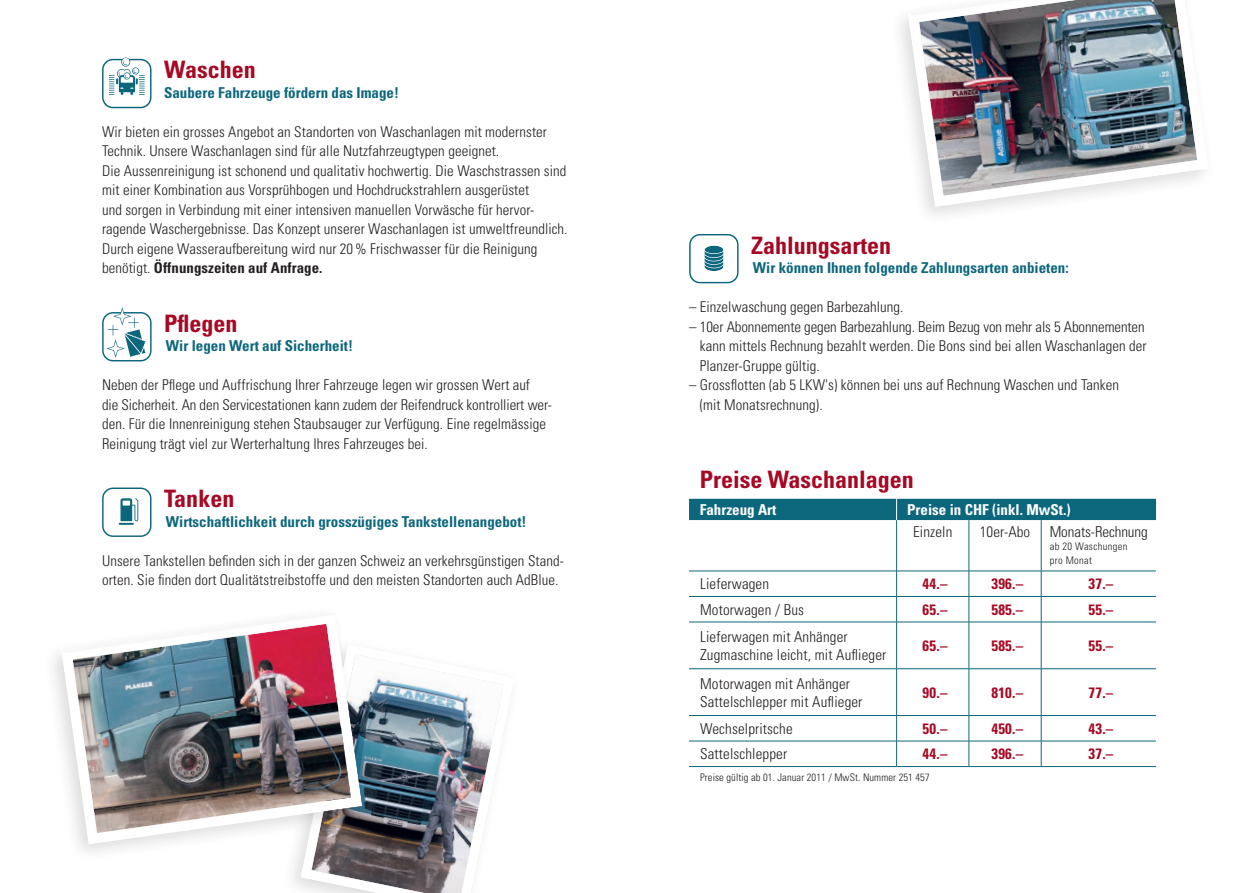
<style>
.page{position:relative;width:1259px;height:893px;background:#fff}
.page>*{position:absolute;margin:0;border:0;box-sizing:border-box;transform-origin:0 0}
._03__Titel_Grundtext{font:700 condensed 24px "Univers LT Std";color:#a70824}
._03_Titel_Grundtext{font:700 condensed 24px "Univers LT Std";color:#a70824}
._05__Tabelle_Werte{font:300 condensed 15px "Univers LT Std";letter-spacing:.01em;color:#231f20}
._03_Untertitel_Grund{font:700 condensed 15px "Univers LT Std";color:#0d677c}
._05_Tabelle_Auszeich{font:700 condensed 15px "Univers LT Std";letter-spacing:.02em;color:#a70824}
._05__Tabelle_Kategor{font:700 condensed 15px "Univers LT Std";color:#fff}
._03_Grundtext{font:300 condensed 14.85px/19.5px "Univers LT Std";letter-spacing:.005em;color:#231f20}
._05__Tabelle_Zusatza{font:300 condensed 10.5px "Univers LT Std";letter-spacing:.01em;color:#231f20}
._05__Tabelle_Zusatza-2{font:300 condensed 10.5px "Univers LT Std";letter-spacing:.03em;color:#231f20}
.s1{font-weight:700}
</style>
<div class="page">
<img style="left:299px;top:657px;width:204px;height:236px">
<img style="left:906px;top:0;width:298px;height:209px">
<div style="left:42px;top:605px;width:327px;height:259px;background:#231f20;opacity:.15"></div>
<img style="left:60px;top:612px;width:302px;height:233px">
<hr style="left:896px;top:520px;width:1px;height:51px;background:#0d677c">
<hr style="left:968px;top:520px;width:1px;height:51px;background:#0d677c">
<hr style="left:1041px;top:520px;width:1px;height:51px;background:#0d677c">
<hr style="left:689px;top:596px;width:207px;height:1px;background:#0d677c">
<hr style="left:896px;top:596px;width:73px;height:1px;background:#0d677c">
<hr style="left:969px;top:596px;width:72px;height:1px;background:#0d677c">
<svg style="left:968px;top:572px;width:1px;height:50px"></svg>
<hr style="left:1041px;top:596px;width:115px;height:1px;background:#0d677c">
<svg style="left:1041px;top:572px;width:1px;height:50px"></svg>
<hr style="left:689px;top:622px;width:207px;height:1px;background:#0d677c">
<hr style="left:896px;top:622px;width:73px;height:1px;background:#0d677c">
<hr style="left:969px;top:622px;width:72px;height:1px;background:#0d677c">
<hr style="left:968px;top:622px;width:1px;height:47px;background:#0d677c">
<hr style="left:1041px;top:622px;width:115px;height:1px;background:#0d677c">
<hr style="left:1041px;top:622px;width:1px;height:47px;background:#0d677c">
<hr style="left:689px;top:668px;width:207px;height:1px;background:#0d677c">
<hr style="left:896px;top:668px;width:73px;height:1px;background:#0d677c">
<hr style="left:969px;top:668px;width:72px;height:1px;background:#0d677c">
<hr style="left:968px;top:669px;width:1px;height:46px;background:#0d677c">
<hr style="left:1041px;top:668px;width:115px;height:1px;background:#0d677c">
<hr style="left:1041px;top:669px;width:1px;height:46px;background:#0d677c">
<hr style="left:689px;top:715px;width:207px;height:1px;background:#0d677c">
<hr style="left:896px;top:715px;width:73px;height:1px;background:#0d677c">
<hr style="left:969px;top:715px;width:72px;height:1px;background:#0d677c">
<hr style="left:1041px;top:715px;width:115px;height:1px;background:#0d677c">
<hr style="left:689px;top:741px;width:207px;height:1px;background:#0d677c">
<hr style="left:896px;top:741px;width:73px;height:1px;background:#0d677c">
<hr style="left:969px;top:741px;width:72px;height:1px;background:#0d677c">
<svg style="left:968px;top:716px;width:1px;height:50px"></svg>
<hr style="left:1041px;top:741px;width:115px;height:1px;background:#0d677c">
<svg style="left:1041px;top:716px;width:1px;height:50px"></svg>
<hr style="left:689px;top:766px;width:207px;height:1px;background:#0d677c">
<div style="left:689px;top:499px;width:467px;height:21px;background:#0d677c"></div>
<hr style="left:689px;top:571px;width:207px;height:1px;background:#0d677c">
<hr style="left:896px;top:571px;width:73px;height:1px;background:#0d677c">
<hr style="left:969px;top:571px;width:72px;height:1px;background:#0d677c">
<hr style="left:1041px;top:571px;width:115px;height:1px;background:#0d677c">
<svg style="left:896px;top:571px;width:1px;height:51px"></svg>
<hr style="left:896px;top:622px;width:1px;height:47px;background:#0d677c">
<hr style="left:896px;top:669px;width:1px;height:46px;background:#0d677c">
<svg style="left:896px;top:716px;width:1px;height:50px"></svg>
<hr style="left:896px;top:766px;width:73px;height:1px;background:#0d677c">
<hr style="left:969px;top:766px;width:72px;height:1px;background:#0d677c">
<hr style="left:1041px;top:766px;width:115px;height:1px;background:#0d677c">
<svg style="left:102px;top:58px;width:49px;height:50px"></svg>
<svg style="left:102px;top:307px;width:50px;height:54px"></svg>
<svg style="left:102px;top:487px;width:49px;height:50px"></svg>
<svg style="left:689px;top:234px;width:49px;height:49px"></svg>
<p class="_03__Titel_Grundtext" style="left:164px;top:55px;width:93px">Waschen</p>
<p class="_03_Untertitel_Grund" style="left:164px;top:83px;width:236px">Saubere Fahrzeuge fördern das Image!</p>
<p class="_03_Grundtext" style="left:102px;top:122px;width:467px">Wir bieten ein grosses Angebot an Standorten von Waschanlagen mit modernster Technik. Unsere Waschanlagen sind für alle Nutzfahrzeugtypen geeignet.<br>Die Aussenreinigung ist schonend und qualitativ hochwertig. Die Waschstrassen sind mit einer Kombination aus Vorsprühbogen und Hochdruckstrahlern ausgerüstet<br>und sorgen in Verbindung mit einer intensiven manuellen Vorwäsche für hervor&shy;ragende Waschergebnisse. Das Konzept unserer Waschanlagen ist umweltfreundlich.<br>Durch eigene Wasseraufbereitung wird nur 20% Frischwasser für die Reinigung benötigt. <span class="s1">Öffnungszeiten auf Anfrage.</span></p>
<p class="_03__Titel_Grundtext" style="left:164px;top:308px;width:75px">Pflegen</p>
<p class="_03_Untertitel_Grund" style="left:166px;top:336px;width:189px">Wir legen Wert auf Sicherheit!</p>
<p class="_03_Grundtext" style="left:102px;top:375px;width:451px">Neben der Pflege und Auffrischung Ihrer Fahrzeuge legen wir grossen Wert auf<br>die Sicherheit. An den Servicestationen kann zudem der Reifendruck kontrolliert wer&shy;den. Für die Innenreinigung stehen Staubsauger zur Verfügung. Eine regelmässige Reinigung trägt viel zur Werterhaltung Ihres Fahrzeuges bei.</p>
<p class="_03__Titel_Grundtext" style="left:164px;top:484px;width:72px">Tanken</p>
<p class="_03_Untertitel_Grund" style="left:166px;top:512px;width:362px">Wirtschaftlichkeit durch grosszügiges Tankstellenangebot!</p>
<p class="_03_Grundtext" style="left:102px;top:551px;width:463px">Unsere Tankstellen befinden sich in der ganzen Schweiz an verkehrsgünstigen Stand&shy;orten. Sie finden dort Qualitätstreibstoffe und den meisten Standorten auch AdBlue.</p>
<p class="_03__Titel_Grundtext" style="left:751px;top:230px;width:141px">Zahlungsarten</p>
<p class="_03_Untertitel_Grund" style="left:753px;top:258px;width:317px">Wir können Ihnen folgende Zahlungsarten anbieten:</p>
<p class="_03_Grundtext" style="left:689px;top:297px;width:216px">– Einzelwaschung gegen Barbezahlung.</p>
<p class="_03_Grundtext" style="left:700px;top:317px;width:448px;text-indent:-11px">– 10er Abonnemente gegen Barbezahlung. Beim Bezug von mehr als 5 Abonnementen kann mittels Rechnung bezahlt werden. Die Bons sind bei allen Waschanlagen der<br>Planzer-Gruppe gültig.</p>
<p class="_03_Grundtext" style="left:700px;top:375px;width:421px;text-indent:-11px">– Grossflotten (ab 5 LKW's) können bei uns auf Rechnung Waschen und Tanken (mit Monatsrechnung).</p>
<p class="_03_Titel_Grundtext" style="left:699px;top:464px;width:216px">Preise Waschanlagen</p>
<p class="_05__Tabelle_Kategor" style="left:699px;top:500px;width:78px">Fahrzeug Art</p>
<p class="_05__Tabelle_Kategor" style="left:907px;top:500px;width:165px">Preise in CHF (inkl. MwSt.)</p>
<p class="_05__Tabelle_Werte" style="left:913px;top:523px;width:41px">Einzeln</p>
<p class="_05__Tabelle_Werte" style="left:979px;top:523px;width:52px">10er-Abo</p>
<p class="_05__Tabelle_Werte" style="left:1049px;top:523px;width:100px">Monats-Rechnung</p>
<p class="_05__Tabelle_Zusatza-2" style="left:1050px;top:540px;width:79px">ab 20 Waschungen</p>
<p class="_05__Tabelle_Zusatza-2" style="left:1050px;top:554px;width:44px">pro Monat</p>
<p class="_05__Tabelle_Werte" style="left:700px;top:575px;width:70px">Lieferwagen</p>
<p class="_05_Tabelle_Auszeich" style="left:922px;top:575px;width:27px">44.–</p>
<p class="_05_Tabelle_Auszeich" style="left:991px;top:575px;width:34px">396.–</p>
<p class="_05_Tabelle_Auszeich" style="left:1088px;top:575px;width:27px">37.–</p>
<p class="_05__Tabelle_Werte" style="left:700px;top:600px;width:105px">Motorwagen / Bus</p>
<p class="_05_Tabelle_Auszeich" style="left:922px;top:600px;width:27px">65.–</p>
<p class="_05_Tabelle_Auszeich" style="left:991px;top:600px;width:34px">585.–</p>
<p class="_05_Tabelle_Auszeich" style="left:1088px;top:600px;width:27px">55.–</p>
<p class="_05__Tabelle_Werte" style="left:700px;top:627px;width:149px">Lieferwagen mit Anhänger</p>
<p class="_05__Tabelle_Werte" style="left:700px;top:645px;width:188px">Zugmaschine leicht, mit Auflieger</p>
<p class="_05_Tabelle_Auszeich" style="left:922px;top:636px;width:27px">65.–</p>
<p class="_05_Tabelle_Auszeich" style="left:991px;top:636px;width:34px">585.–</p>
<p class="_05_Tabelle_Auszeich" style="left:1088px;top:636px;width:27px">55.–</p>
<p class="_05__Tabelle_Werte" style="left:700px;top:674px;width:151px">Motorwagen mit Anhänger</p>
<p class="_05__Tabelle_Werte" style="left:700px;top:692px;width:164px">Sattelschlepper mit Auflieger</p>
<p class="_05_Tabelle_Auszeich" style="left:922px;top:683px;width:27px">90.–</p>
<p class="_05_Tabelle_Auszeich" style="left:991px;top:683px;width:34px">810.–</p>
<p class="_05_Tabelle_Auszeich" style="left:1088px;top:683px;width:27px">77.–</p>
<p class="_05__Tabelle_Werte" style="left:700px;top:719px;width:94px">Wechselpritsche</p>
<p class="_05_Tabelle_Auszeich" style="left:922px;top:719px;width:27px">50.–</p>
<p class="_05_Tabelle_Auszeich" style="left:991px;top:719px;width:34px">450.–</p>
<p class="_05_Tabelle_Auszeich" style="left:1088px;top:719px;width:27px">43.–</p>
<p class="_05__Tabelle_Werte" style="left:700px;top:745px;width:89px">Sattelschlepper</p>
<p class="_05_Tabelle_Auszeich" style="left:922px;top:745px;width:27px">44.–</p>
<p class="_05_Tabelle_Auszeich" style="left:991px;top:745px;width:34px">396.–</p>
<p class="_05_Tabelle_Auszeich" style="left:1088px;top:745px;width:27px">37.–</p>
<p class="_05__Tabelle_Zusatza" style="left:700px;top:771px;width:231px">Preise gültig ab 01. Januar 2011 / MwSt. Nummer 251 457</p>
</div>
